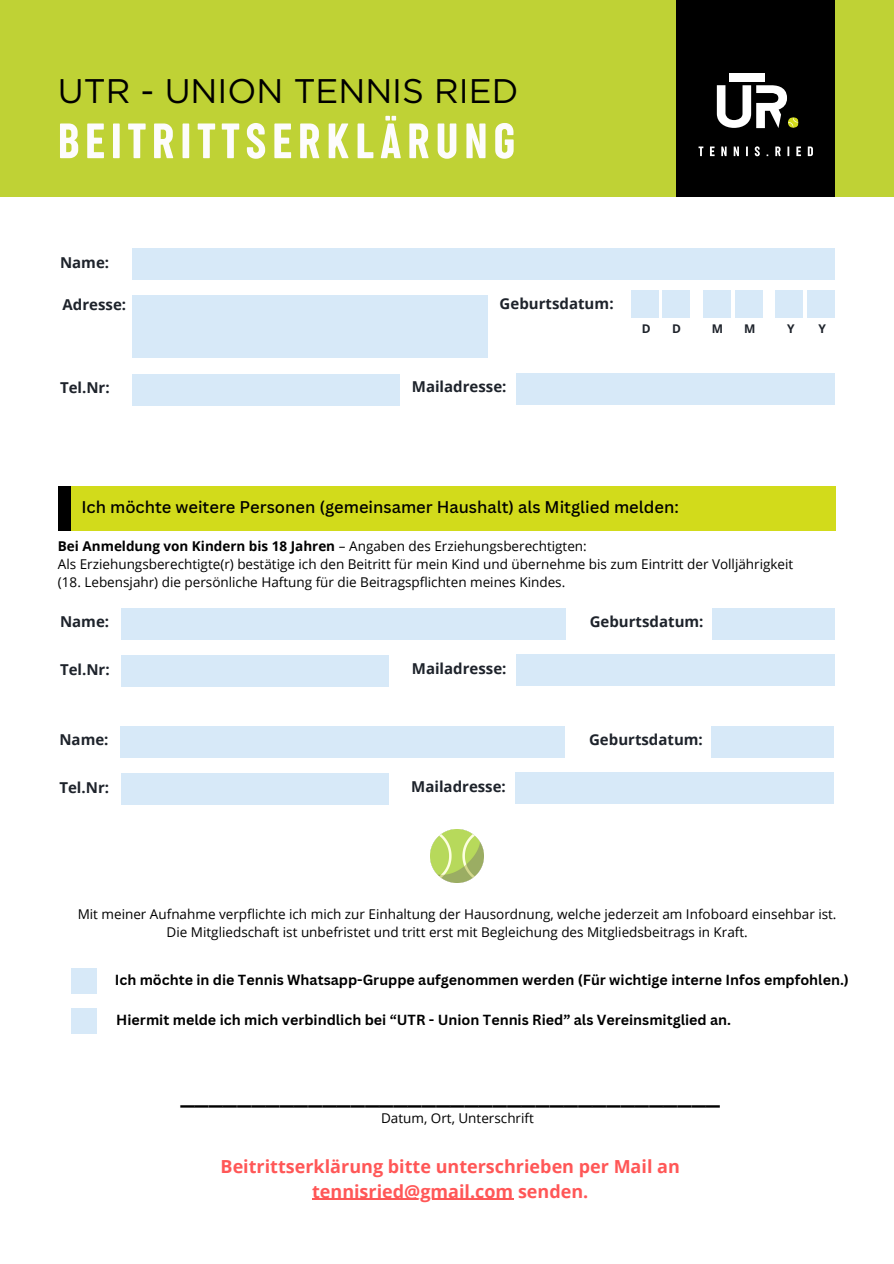
<style>
.page{position:relative;width:894px;height:1264px;background:#fff}
.page>*{position:absolute;margin:0;border:0;box-sizing:border-box;transform-origin:0 0}
.t1{font:51.3px "Sugo Pro Classic";letter-spacing:.12em;color:#fdfcfc}
.t2{font:34.05px "Gotham";color:#000}
.t3{font:33px "Canva Sans";color:#000}
.t4{font:700 18px "Open Sans";color:#ff5757}
.t5{font:500 16.5px "Canva Sans";color:#000}
.t6{font:700 15px "Open Sans";color:#1e232b}
.t7{font:700 14.25px "Canva Sans";color:#000}
.t8{font:13.5px "Open Sans";color:#000}
.t9{font:700 12px "Open Sans";color:#1e232b}
.s1{font-weight:700}
</style>
<div class="page">
<div style="left:72px;top:968px;width:25px;height:25px;background:#d7e9f8"></div>
<div style="left:72px;top:1008px;width:25px;height:26px;background:#d7e9f8"></div>
<div style="left:58px;top:486px;width:30px;height:44px;background:#000"></div>
<div style="left:71px;top:486px;width:764px;height:44px;background:#d2db1b"></div>
<div style="left:132px;top:295px;width:355px;height:63px;background:#d7e9f8"></div>
<div style="left:806px;top:290px;width:28px;height:27px;background:#d7e9f8"></div>
<div style="left:630px;top:290px;width:28px;height:27px;background:#d7e9f8"></div>
<div style="left:662px;top:290px;width:28px;height:27px;background:#d7e9f8"></div>
<div style="left:703px;top:290px;width:28px;height:27px;background:#d7e9f8"></div>
<div style="left:734px;top:290px;width:28px;height:27px;background:#d7e9f8"></div>
<div style="left:775px;top:290px;width:27px;height:27px;background:#d7e9f8"></div>
<div style="left:132px;top:248px;width:702px;height:32px;background:#d7e9f8"></div>
<div style="left:121px;top:607px;width:444px;height:32px;background:#d7e9f8"></div>
<div style="left:712px;top:607px;width:122px;height:32px;background:#d7e9f8"></div>
<div style="left:121px;top:655px;width:268px;height:32px;background:#d7e9f8"></div>
<div style="left:516px;top:654px;width:318px;height:32px;background:#d7e9f8"></div>
<div style="left:132px;top:374px;width:268px;height:32px;background:#d7e9f8"></div>
<div style="left:516px;top:372px;width:318px;height:32px;background:#d7e9f8"></div>
<div style="left:121px;top:725px;width:444px;height:32px;background:#d7e9f8"></div>
<div style="left:711px;top:725px;width:123px;height:32px;background:#d7e9f8"></div>
<div style="left:121px;top:773px;width:267px;height:32px;background:#d7e9f8"></div>
<div style="left:515px;top:772px;width:318px;height:32px;background:#d7e9f8"></div>
<img style="left:430px;top:829px;width:53px;height:53px">
<div style="left:0;top:0;width:893px;height:196px;background:#bfd235"></div>
<hr style="left:312px;top:1198px;width:201px;height:1px;background:#ff5757">
<div style="left:676px;top:0;width:159px;height:196px;background:#000"></div>
<svg style="left:698px;top:146px;width:5px;height:10px"></svg>
<svg style="left:710px;top:146px;width:4px;height:10px"></svg>
<svg style="left:721px;top:146px;width:5px;height:10px"></svg>
<svg style="left:733px;top:146px;width:5px;height:10px"></svg>
<svg style="left:754px;top:146px;width:5px;height:10px"></svg>
<svg style="left:775px;top:146px;width:5px;height:10px"></svg>
<svg style="left:787px;top:146px;width:2px;height:10px"></svg>
<svg style="left:796px;top:146px;width:4px;height:10px"></svg>
<svg style="left:807px;top:146px;width:5px;height:10px"></svg>
<svg style="left:716px;top:73px;width:82px;height:55px"></svg>
<h3 class="t2" style="left:58px;top:70px;width:462px">UTR - UNION TENNIS RIED</h3>
<p class="t1" style="left:58px;top:115px;width:458px">BEITRITTSERKLÄRUNG</p>
<h4 class="t6" style="left:60px;top:251px;width:51px">Name:</h4>
<h4 class="t6" style="left:63px;top:294px;width:65px">Adresse:</h4>
<p class="t6" style="left:499px;top:293px;width:116px">Geburtsdatum:</p>
<h4 class="t6" style="left:60px;top:377px;width:51px">Tel.Nr:</h4>
<h4 class="t6" style="left:412px;top:376px;width:96px">Mailadresse:</h4>
<h4 class="t9" style="left:641px;top:320px;width:10px">D</h4>
<h4 class="t9" style="left:672px;top:320px;width:10px">D</h4>
<h3 class="t9" style="left:711px;top:320px;width:13px">M</h3>
<p class="t9" style="left:744px;top:320px;width:13px">M</p>
<p class="t9" style="left:786px;top:320px;width:9px">Y</p>
<p class="t9" style="left:818px;top:320px;width:9px">Y</p>
<h2 class="t5" style="left:81px;top:495px;width:598px">Ich möchte weitere Personen (gemeinsamer Haushalt) als Mitglied melden:</h2>
<h4 class="t8" style="left:58px;top:536px;width:530px"><span class="s1">Bei Anmeldung von Kindern bis 18 Jahren</span> – Angaben des Erziehungsberechtigten:</h4>
<h4 class="t8" style="left:58px;top:554px;width:736px">Als Erziehungsberechtigte(r) bestätige ich den Beitritt für mein Kind und übernehme bis zum Eintritt der Volljährigkeit</h4>
<h4 class="t8" style="left:58px;top:572px;width:508px">(18. Lebensjahr) die persönliche Haftung für die Beitragspflichten meines Kindes.</h4>
<h4 class="t6" style="left:60px;top:611px;width:51px">Name:</h4>
<h1 class="t6" style="left:589px;top:611px;width:115px">Geburtsdatum:</h1>
<p class="t6" style="left:60px;top:659px;width:51px">Tel.Nr:</p>
<h4 class="t6" style="left:412px;top:657px;width:96px">Mailadresse:</h4>
<p class="t6" style="left:59px;top:729px;width:51px">Name:</p>
<p class="t6" style="left:59px;top:777px;width:51px">Tel.Nr:</p>
<p class="t6" style="left:411px;top:775px;width:96px">Mailadresse:</p>
<p class="t6" style="left:589px;top:729px;width:115px">Geburtsdatum:</p>
<h4 class="t8" style="left:78px;top:904px;width:760px">Mit meiner Aufnahme verpflichte ich mich zur Einhaltung der Hausordnung, welche jederzeit am Infoboard einsehbar ist.</h4>
<h4 class="t8" style="left:166px;top:922px;width:582px">Die Mitgliedschaft ist unbefristet und tritt erst mit Begleichung des Mitgliedsbeitrags in Kraft.</h4>
<p class="t7" style="left:115px;top:969px;width:735px">Ich möchte in die Tennis Whatsapp-Gruppe aufgenommen werden (Für wichtige interne Infos empfohlen.)</p>
<p class="t7" style="left:116px;top:1009px;width:616px">Hiermit melde ich mich verbindlich bei “UTR - Union Tennis Ried” als Vereinsmitglied an.</p>
<p class="t3" style="left:180px;top:1069px;width:541px">______________________________________</p>
<h4 class="t8" style="left:381px;top:1108px;width:154px">Datum, Ort, Unterschrift</h4>
<h4 class="t4" style="left:220px;top:1153px;width:460px">Beitrittserklärung bitte unterschrieben per Mail an</h4>
<p class="t4" style="left:312px;top:1178px;width:278px">tennisried@gmail.com senden.</p>
</div>
